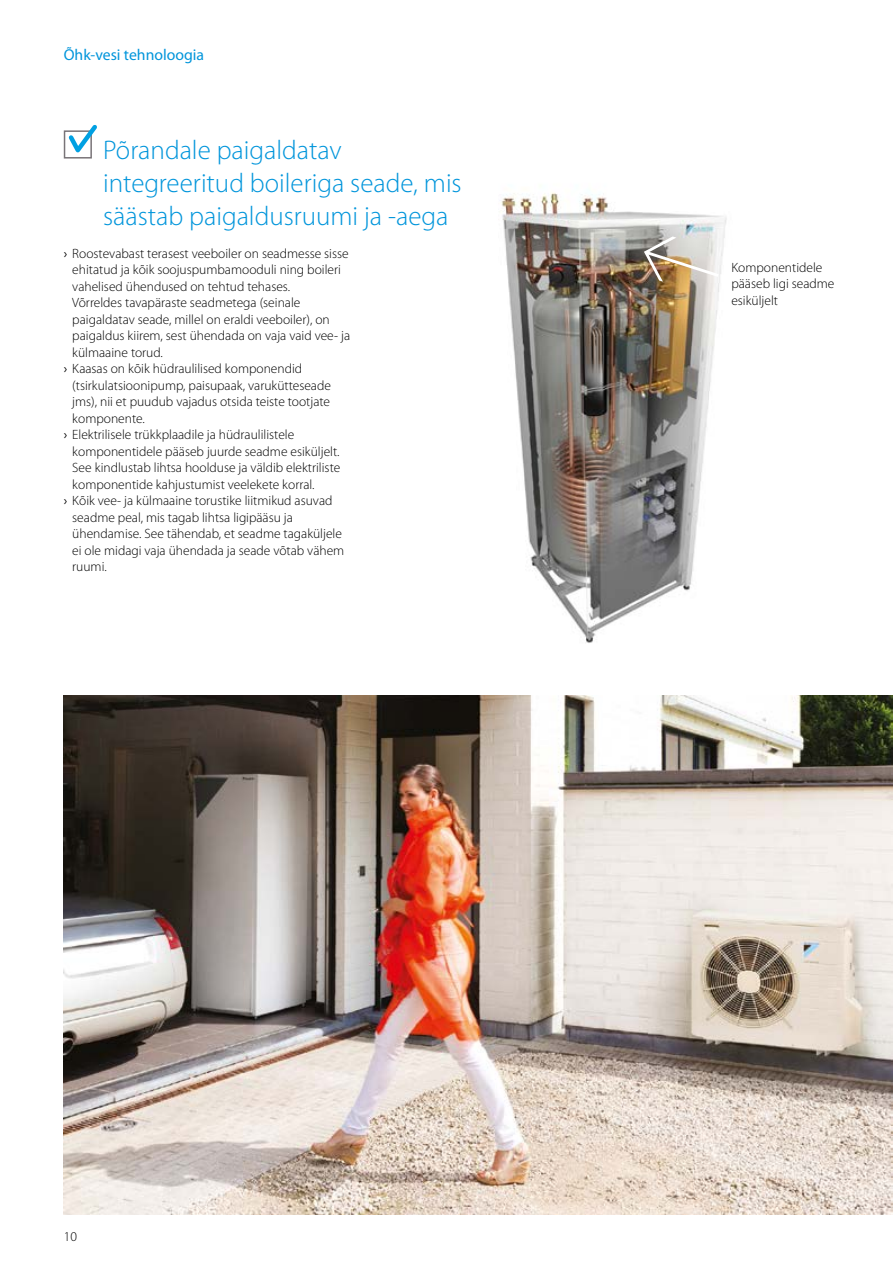
<style>
.page{position:relative;width:893px;height:1263px;background:#fff}
.page>*{position:absolute;margin:0;border:0;box-sizing:border-box;transform-origin:0 0}
.t1{font:300 27px/33px "Myriad Pro";color:#0095db}
.t2{font:15.75px "Myriad Pro";color:#0095db}
.t3{font:300 13.5px/16.5px "Myriad Pro";color:#000}
.s1{font-weight:400}
</style>
<div class="page">
<div style="left:64px;top:130px;width:28px;height:29px;border:2px solid #797478"></div>
<svg style="left:65px;top:125px;width:32px;height:34px"></svg>
<img style="left:64px;top:695px;width:829px;height:520px">
<img style="left:501px;top:192px;width:226px;height:451px">
<img style="left:644px;top:236px;width:74px;height:46px">
<p class="t2" style="left:64px;top:46px;width:142px">Õhk-vesi tehnoloogia</p>
<h1 class="t1" style="left:103px;top:133px;width:360px">Põrandale paigaldatav integreeritud boileriga seade, mis säästab paigaldusruumi ja -aega</h1>
<p class="t3" style="left:64px;top:245px;width:286px"><span class="s1">›</span> Roostevabast terasest veeboiler on seadmesse sisse</p>
<p class="t3" style="left:72px;top:262px;width:270px">ehitatud ja kõik soojuspumbamooduli ning boileri</p>
<p class="t3" style="left:72px;top:278px;width:219px">vahelised ühendused on tehtud tehases.</p>
<p class="t3" style="left:72px;top:294px;width:230px">Võrreldes tavapäraste seadmetega (seinale</p>
<p class="t3" style="left:72px;top:311px;width:259px">paigaldatav seade, millel on eraldi veeboiler), on</p>
<p class="t3" style="left:72px;top:327px;width:279px">paigaldus kiirem, sest ühendada on vaja vaid vee- ja</p>
<p class="t3" style="left:72px;top:344px;width:92px">külmaaine torud.</p>
<p class="t3" style="left:64px;top:360px;width:240px"><span class="s1">›</span> Kaasas on kõik hüdraulilised komponendid</p>
<p class="t3" style="left:72px;top:377px;width:260px">(tsirkulatsioonipump, paisupaak, varukütteseade</p>
<p class="t3" style="left:72px;top:393px;width:259px">jms), nii et puudub vajadus otsida teiste tootjate</p>
<p class="t3" style="left:72px;top:410px;width:74px">komponente.</p>
<p class="t3" style="left:64px;top:426px;width:232px"><span class="s1">›</span> Elektrilisele trükkplaadile ja hüdraulilistele</p>
<p class="t3" style="left:72px;top:443px;width:269px">komponentidele pääseb juurde seadme esiküljelt.</p>
<p class="t3" style="left:72px;top:459px;width:270px">See kindlustab lihtsa hoolduse ja väldib elektriliste</p>
<p class="t3" style="left:72px;top:476px;width:244px">komponentide kahjustumist veelekete korral.</p>
<p class="t3" style="left:64px;top:492px;width:270px"><span class="s1">›</span> Kõik vee- ja külmaaine torustike liitmikud asuvad</p>
<p class="t3" style="left:72px;top:509px;width:222px">seadme peal, mis tagab lihtsa ligipääsu ja</p>
<p class="t3" style="left:72px;top:525px;width:271px">ühendamise. See tähendab, et seadme tagaküljele</p>
<p class="t3" style="left:72px;top:542px;width:274px">ei ole midagi vaja ühendada ja seade võtab vähem</p>
<p class="t3" style="left:72px;top:558px;width:36px">ruumi.</p>
<p class="t3" style="left:64px;top:1229px;width:15px">10</p>
<p class="t3" style="left:731px;top:259px;width:105px">Komponentidele pääseb ligi seadme esiküljelt</p>
</div>
